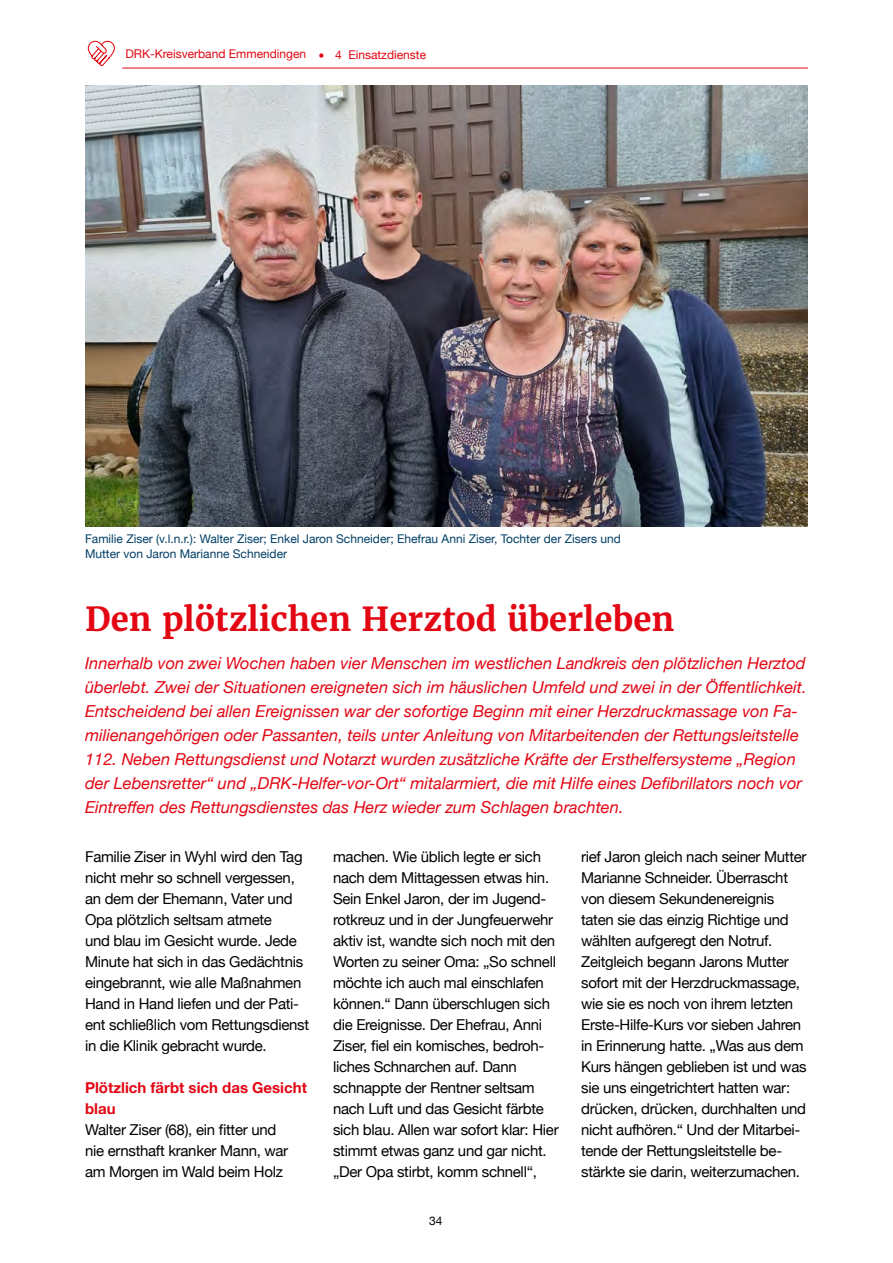
<style>
.page{position:relative;width:893px;height:1263px;background:#fff}
.page>*{position:absolute;margin:0;border:0;box-sizing:border-box;transform-origin:0 0}
.t1{font:700 33px "Merriweather";color:#e30613}
.t2{font:italic 16.5px/24px "Helvetica Neue";color:#e30613}
.t3{font:15px/21px "Helvetica Neue";letter-spacing:-.02em;color:#000}
.t4{font:700 15px/21px "Helvetica Neue";color:#e30613}
.t5{font:12px/15px "Helvetica Neue";color:#003e66}
.t6{font:12px "Helvetica Neue";color:#e30613}
.t7{font:12px "Helvetica Neue";color:#000}
</style>
<div class="page">
<svg style="left:87px;top:40px;width:28px;height:26px"></svg>
<hr style="left:122px;top:68px;width:686px;height:1px;background:#e30613">
<img style="left:85px;top:85px;width:723px;height:441px">
<p class="t6" style="left:125px;top:46px;width:182px">DRK-Kreisverband Emmendingen</p>
<p class="t6" style="left:335px;top:46px;width:93px">4 Einsatzdienste</p>
<p class="t5" style="left:85px;top:532px;width:537px">Familie Ziser (v.l.n.r.): Walter Ziser; Enkel Jaron Schneider; Ehefrau Anni Ziser, Tochter der Zisers und<br>Mutter von Jaron Marianne Schneider</p>
<h1 class="t1" style="left:85px;top:598px;width:591px">Den plötzlichen Herztod überleben</h1>
<p class="t2" style="left:85px;top:652px;width:723px">Innerhalb von zwei Wochen haben vier Menschen im westlichen Landkreis den plötzlichen Herztod überlebt. Zwei der Situationen ereigneten sich im häuslichen Umfeld und zwei in der Öffentlichkeit.<br>Entscheidend bei allen Ereignissen war der sofortige Beginn mit einer Herzdruckmassage von Fa&shy;milienangehörigen oder Passanten, teils unter Anleitung von Mitarbeitenden der Rettungsleitstelle 112. Neben Rettungsdienst und Notarzt wurden zusätzliche Kräfte der Ersthelfersysteme „Region der Lebensretter“ und „DRK-Helfer-vor-Ort“ mitalarmiert, die mit Hilfe eines Defibrillators noch vor Eintreffen des Rettungsdienstes das Herz wieder zum Schlagen brachten.</p>
<p class="t3" style="left:85px;top:847px;width:226px">Familie Ziser in Wyhl wird den Tag nicht mehr so schnell vergessen, an dem der Ehemann, Vater und<br>Opa plötzlich seltsam atmete<br>und blau im Gesicht wurde. Jede<br>Minute hat sich in das Gedächtnis eingebrannt, wie alle Maßnahmen<br>Hand in Hand liefen und der Pati&shy;ent schließlich vom Rettungsdienst in die Klinik gebracht wurde.</p>
<p class="t4" style="left:85px;top:1078px;width:223px">Plötzlich färbt sich das Gesicht blau</p>
<p class="t3" style="left:85px;top:1120px;width:205px">Walter Ziser (68), ein fitter und nie ernsthaft kranker Mann, war am Morgen im Wald beim Holz</p>
<p class="t3" style="left:333px;top:847px;width:227px">machen. Wie üblich legte er sich nach dem Mittagessen etwas hin.<br>Sein Enkel Jaron, der im Jugend&shy;rotkreuz und in der Jungfeuerwehr aktiv ist, wandte sich noch mit den<br>Worten zu seiner Oma: „So schnell möchte ich auch mal einschlafen können.“ Dann überschlugen sich die Ereignisse. Der Ehefrau, Anni<br>Ziser, fiel ein komisches, bedroh&shy;liches Schnarchen auf. Dann schnappte der Rentner seltsam nach Luft und das Gesicht färbte sich blau. Allen war sofort klar: Hier stimmt etwas ganz und gar nicht. „Der Opa stirbt, komm schnell“,</p>
<p class="t3" style="left:581px;top:847px;width:227px">rief Jaron gleich nach seiner Mutter Marianne Schneider. Überrascht von diesem Sekundenereignis taten sie das einzig Richtige und wählten aufgeregt den Notruf.<br>Zeitgleich begann Jarons Mutter sofort mit der Herzdruckmassage, wie sie es noch von ihrem letzten Erste-Hilfe-Kurs vor sieben Jahren in Erinnerung hatte. „Was aus dem Kurs hängen geblieben ist und was sie uns eingetrichtert hatten war: drücken, drücken, durchhalten und nicht aufhören.“ Und der Mitarbei&shy;tende der Rettungsleitstelle be&shy;stärkte sie darin, weiterzumachen.</p>
<p class="t7" style="left:429px;top:1212px;width:15px">34</p>
</div>
